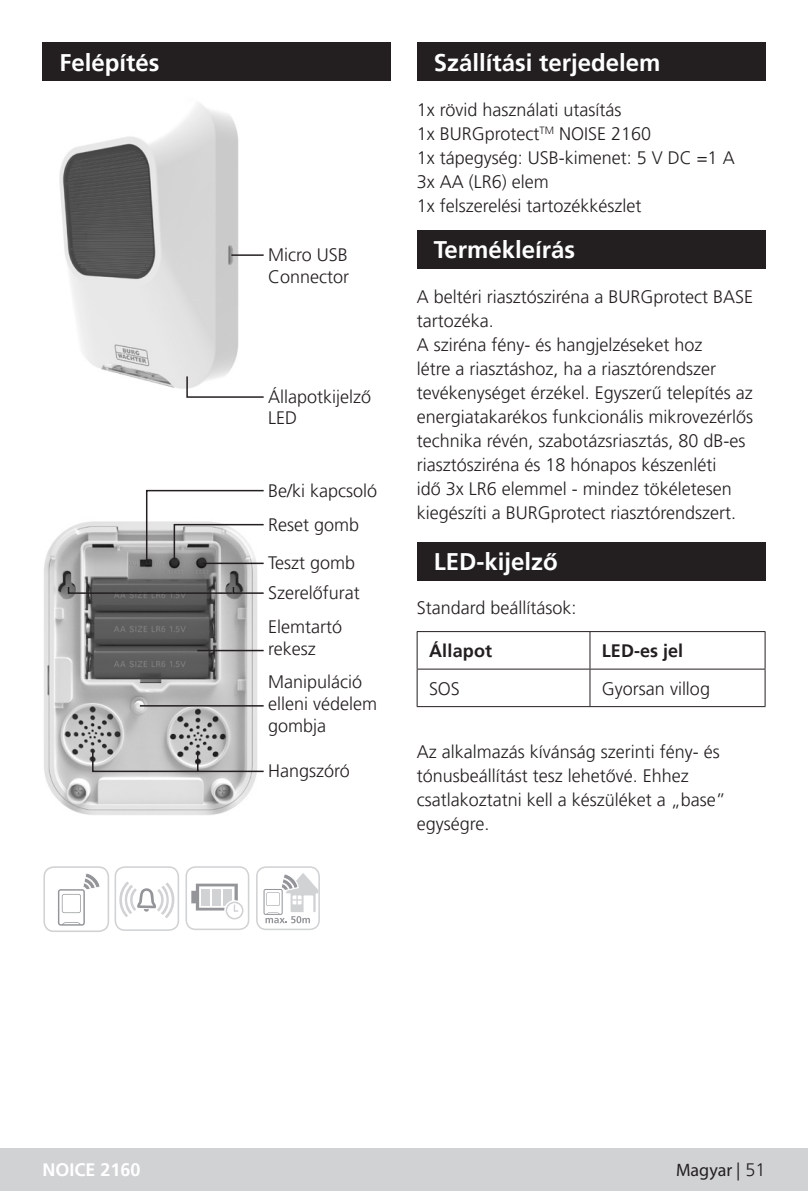
<style>
.page{position:relative;width:808px;height:1191px;background:#fff}
.page>*{position:absolute;margin:0;border:0;box-sizing:border-box;transform-origin:0 0}
.t1{font:700 24px "Frutiger LT Pro";color:#fff}
.t2{font:300 18px/24px "Frutiger LT Pro";color:#231f20}
.t3{font:700 18px "Frutiger LT Pro";letter-spacing:.01em;color:#231f20}
.t4{font:700 18px "Frutiger LT Pro";color:#fff}
.t5{font:18px "Myriad Pro";color:#231f20}
.s1{font-family:"Frutiger LT Pro";font-weight:300}
</style>
<div class="page">
<div style="left:0;top:1148px;width:808px;height:43px;background:#d1d2d4"></div>
<div style="left:417px;top:43px;width:348px;height:38px;background:#231f20"></div>
<div style="left:417px;top:230px;width:348px;height:38px;background:#231f20"></div>
<div style="left:43px;top:43px;width:348px;height:38px;background:#231f20"></div>
<img style="left:59px;top:103px;width:180px;height:286px">
<hr style="left:417px;top:631px;width:173px;height:1px;background:#231f20">
<hr style="left:417px;top:632px;width:1px;height:36px;background:#231f20">
<hr style="left:590px;top:631px;width:175px;height:1px;background:#231f20">
<hr style="left:589px;top:632px;width:1px;height:36px;background:#231f20">
<hr style="left:764px;top:632px;width:1px;height:36px;background:#231f20">
<hr style="left:417px;top:668px;width:173px;height:1px;background:#231f20">
<hr style="left:417px;top:669px;width:1px;height:37px;background:#231f20">
<hr style="left:590px;top:668px;width:175px;height:1px;background:#231f20">
<hr style="left:589px;top:669px;width:1px;height:37px;background:#231f20">
<hr style="left:764px;top:669px;width:1px;height:37px;background:#231f20">
<hr style="left:417px;top:706px;width:173px;height:1px;background:#231f20">
<hr style="left:590px;top:706px;width:175px;height:1px;background:#231f20">
<div style="left:417px;top:542px;width:348px;height:38px;background:#231f20"></div>
<hr style="left:231px;top:254px;width:33px;height:2px;background:#231f20">
<svg style="left:186px;top:375px;width:78px;height:23px"></svg>
<img style="left:44px;top:521px;width:220px;height:349px">
<hr style="left:202px;top:562px;width:62px;height:2px;background:#231f20">
<svg style="left:67px;top:585px;width:197px;height:9px;background:#666566"></svg>
<hr style="left:197px;top:650px;width:67px;height:1px;background:#231f20">
<hr style="left:140px;top:705px;width:124px;height:1px;background:#231f20">
<svg style="left:91px;top:749px;width:173px;height:24px;background:#b6b6b6"></svg>
<svg style="left:145px;top:489px;width:119px;height:74px"></svg>
<svg style="left:115px;top:866px;width:64px;height:65px"></svg>
<svg style="left:256px;top:866px;width:64px;height:64px"></svg>
<div style="left:44px;top:867px;width:64px;height:64px;background:#fff;border-radius:10px"></div>
<div style="left:43px;top:866px;width:66px;height:66px;border:2px solid #d1d2d4;border-radius:10px"></div>
<svg style="left:58px;top:873px;width:42px;height:52px"></svg>
<svg style="left:185px;top:866px;width:64px;height:64px"></svg>
<h1 class="t1" style="left:60px;top:48px;width:102px">Felépítés</h1>
<p class="t2" style="left:268px;top:244px;width:83px;line-height:21.6px">Micro USB<br>Connector</p>
<p class="t2" style="left:268px;top:386px;width:104px;line-height:21.6px">Állapotkijelző<br>LED</p>
<p class="t2" style="left:268px;top:479px;width:111px">Be/ki kapcsoló</p>
<p class="t2" style="left:268px;top:513px;width:93px">Reset gomb</p>
<p class="t2" style="left:268px;top:548px;width:93px;line-height:29.7px">Teszt gomb<br>Szerelőfurat</p>
<p class="t2" style="left:268px;top:616px;width:75px;line-height:21.6px">Elemtartó rekesz</p>
<p class="t2" style="left:268px;top:671px;width:110px;line-height:21.6px">Manipuláció elleni védelem gombja</p>
<p class="t2" style="left:268px;top:759px;width:83px">Hangszóró</p>
<h1 class="t1" style="left:434px;top:48px;width:228px">Szállítási terjedelem</h1>
<p class="t2" style="left:417px;top:97px;width:319px">1x rövid használati utasítás<br>1x BURGprotect<sup>TM</sup> NOISE 2160<br>1x tápegység: USB-kimenet: 5 V DC =1 A<br>3x AA (LR6) elem<br>1x felszerelési tartozékkészlet</p>
<h1 class="t1" style="left:434px;top:236px;width:143px">Termékleírás</h1>
<p class="t2" style="left:417px;top:285px;width:338px">A beltéri riasztósziréna a BURGprotect BASE tartozéka.<br>A sziréna fény- és hangjelzéseket hoz<br>létre a riasztáshoz, ha a riasztórendszer tevékenységet érzékel. Egyszerű telepítés az energiatakarékos funkcionális mikrovezérlős technika révén, szabotázsriasztás, 80 dB-es riasztósziréna és 18 hónapos készenléti<br>idő 3x LR6 elemmel - mindez tökéletesen kiegészíti a BURGprotect riasztórendszert.</p>
<h1 class="t1" style="left:434px;top:547px;width:126px">LED-kijelző</h1>
<p class="t2" style="left:417px;top:596px;width:161px">Standard beállítások:</p>
<p class="t3" style="left:429px;top:640px;width:65px">Állapot</p>
<p class="t3" style="left:602px;top:640px;width:83px">LED-es jel</p>
<p class="t2" style="left:429px;top:676px;width:32px">SOS</p>
<p class="t2" style="left:602px;top:676px;width:109px">Gyorsan villog</p>
<p class="t2" style="left:417px;top:740px;width:311px">Az alkalmazás kívánság szerinti fény- és tónusbeállítást tesz lehetővé. Ehhez csatlakoztatni kell a készüléket a „base” egységre.</p>
<p class="t4" style="left:43px;top:1159px;width:100px">NOICE 2160</p>
<p class="t5" style="left:676px;top:1159px;width:91px">Magyar | <span class="s1">51</span></p>
</div>
